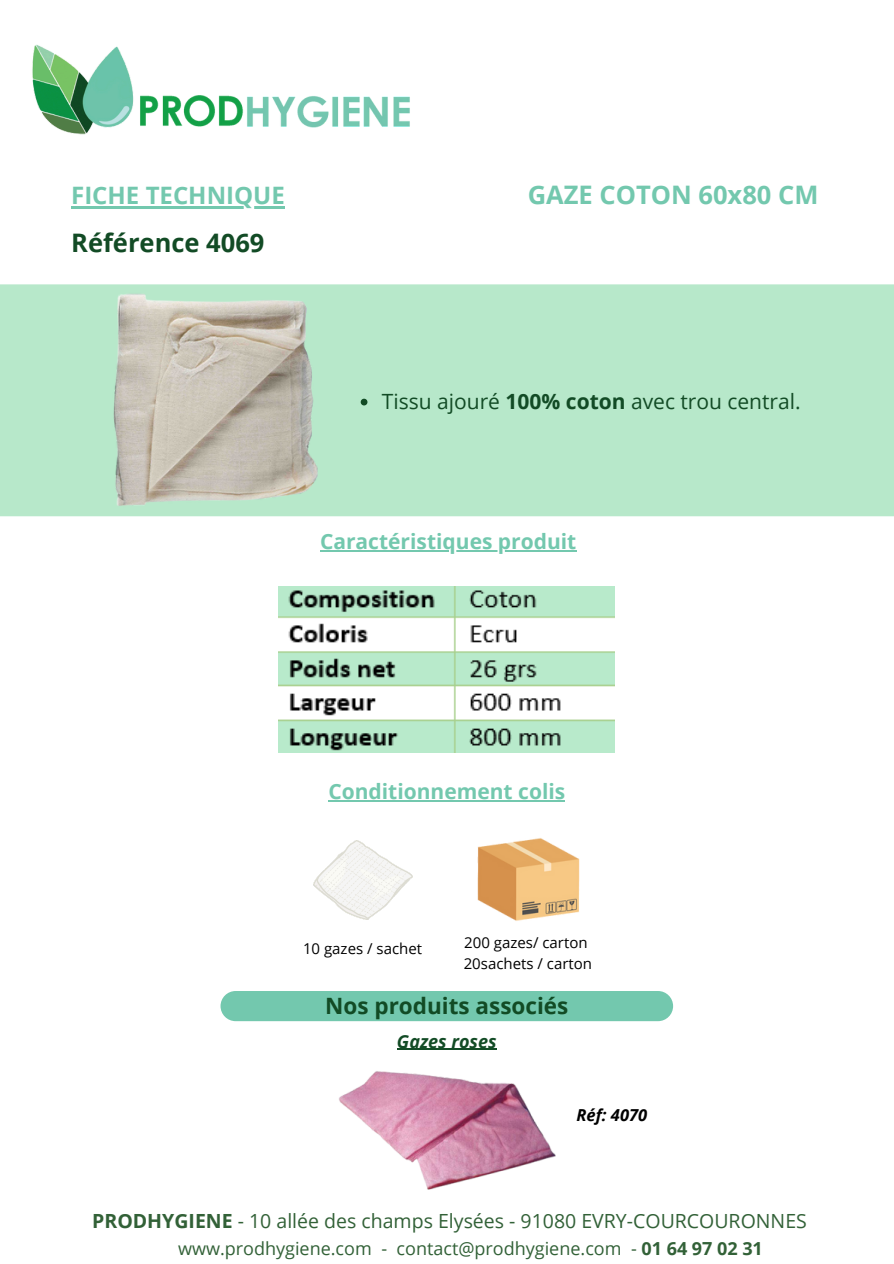
<style>
.page{position:relative;width:894px;height:1264px;background:#fff}
.page>*{position:absolute;margin:0;border:0;box-sizing:border-box;transform-origin:0 0}
.t1{font:700 25.5px "Open Sans";color:#73c8ae}
.t2{font:700 25.5px "Open Sans";color:#124b25}
.t3{font:700 24px "Open Sans";color:#73c8ae}
.t4{font:700 22.5px "Open Sans";color:#124b25}
.t5{font:700 21px "Open Sans";color:#73c8ae}
.t6{font:21px "Open Sans";color:#124b25}
.t7{font:19.5px "Open Sans";color:#326137}
.t8{font:18px "Open Sans";color:#326137}
.t9{font:italic 700 18px "Open Sans";color:#124b25}
.t10{font:italic 700 16.5px "Open Sans";color:#000}
.t11{font:15px "Open Sans";color:#000}
.s1{font-weight:700}
</style>
<div class="page">
<img style="left:32px;top:44px;width:378px;height:91px">
<div style="left:0;top:284px;width:893px;height:232px;background:#b7e8ca"></div>
<div style="left:0;top:295px;width:893px;height:211px;background:#b7e8ca"></div>
<div style="left:220px;top:991px;width:453px;height:30px;background:#73c8ae;border-radius:15px"></div>
<img style="left:477px;top:838px;width:103px;height:83px">
<img style="left:97px;top:284px;width:238px;height:233px">
<img style="left:279px;top:586px;width:335px;height:167px">
<img style="left:313px;top:840px;width:99px;height:80px">
<img style="left:339px;top:1071px;width:217px;height:119px">
<hr style="left:71px;top:206px;width:214px;height:2px;background:#73c8ae">
<hr style="left:320px;top:550px;width:256px;height:1px;background:#73c8ae">
<hr style="left:328px;top:800px;width:237px;height:1px;background:#73c8ae">
<hr style="left:397px;top:1048px;width:99px;height:1px;background:#124b25">
<svg style="left:360px;top:399px;width:7px;height:6px"></svg>
<p class="t3" style="left:71px;top:178px;width:215px">FICHE TECHNIQUE</p>
<h3 class="t2" style="left:71px;top:225px;width:195px">Référence 4069</h3>
<p class="t1" style="left:527px;top:177px;width:292px">GAZE COTON 60x80 CM</p>
<p class="t6" style="left:381px;top:386px;width:420px">Tissu ajouré <span class="s1">100% coton</span> avec trou central.</p>
<p class="t5" style="left:320px;top:526px;width:258px">Caractéristiques produit</p>
<p class="t5" style="left:328px;top:776px;width:238px">Conditionnement colis</p>
<h5 class="t11" style="left:303px;top:937px;width:121px">10 gazes / sachet</h5>
<p class="t11" style="left:464px;top:932px;width:125px">200 gazes/ carton</p>
<p class="t11" style="left:463px;top:952px;width:130px">20sachets / carton</p>
<p class="t4" style="left:325px;top:989px;width:244px">Nos produits associés</p>
<h3 class="t9" style="left:397px;top:1028px;width:101px">Gazes roses</h3>
<p class="t10" style="left:576px;top:1103px;width:72px">Réf: 4070</p>
<p class="t7" style="left:92px;top:1207px;width:716px"><span class="s1">PRODHYGIENE</span> - 10 allée des champs Elysées - 91080 EVRY-COURCOURONNES</p>
<h3 class="t8" style="left:178px;top:1235px;width:586px">www.prodhygiene.com - contact@prodhygiene.com - <span class="s1">01 64 97 02 31</span></h3>
</div>
